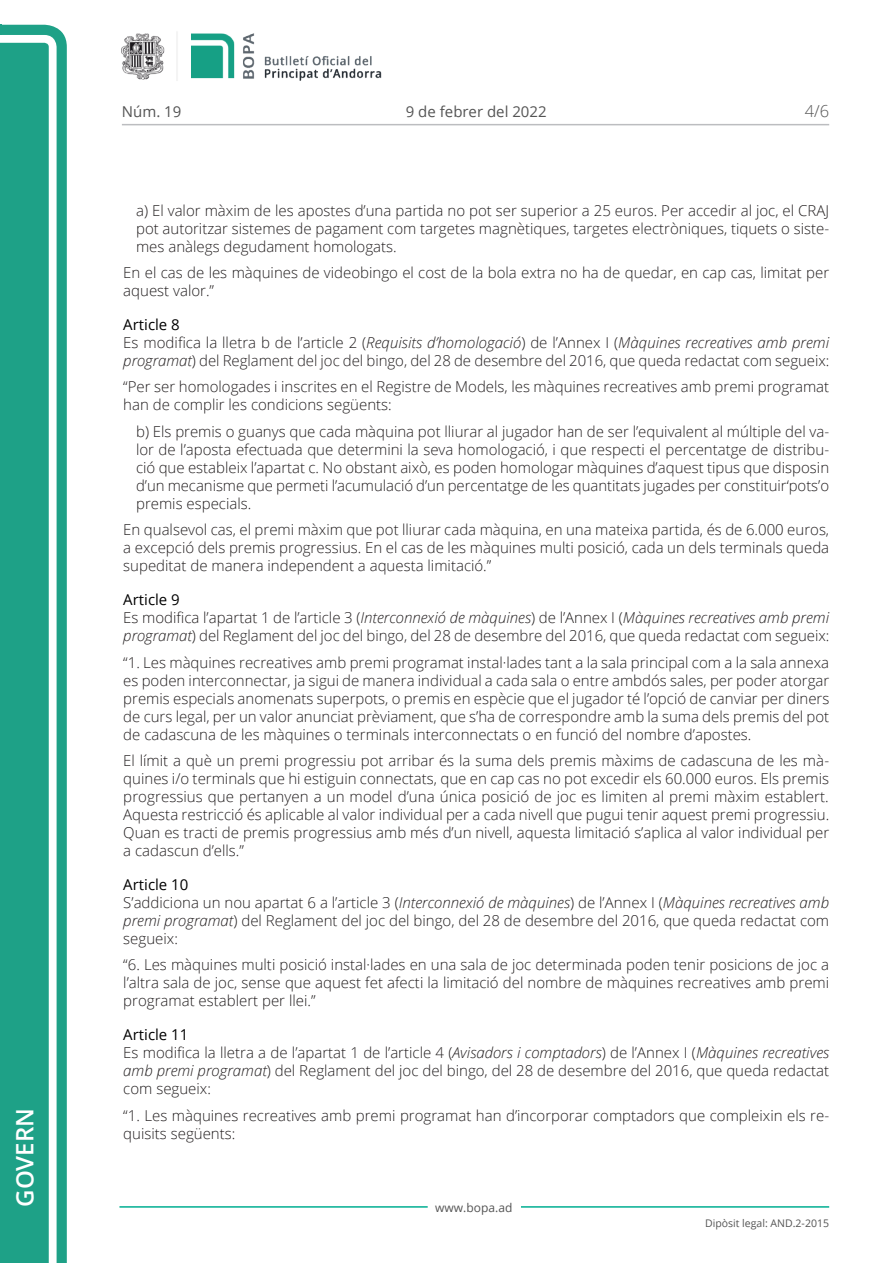
<style>
.page{position:relative;width:893px;height:1263px;background:#fff}
.page>*{position:absolute;margin:0;border:0;box-sizing:border-box;transform-origin:0 0}
.t1{font:600 24px "Open Sans";color:#fff}
.t2{font:300 16.5px "Open Sans";color:#545454}
.Body_text{font:300 15px/18px "Open Sans";color:#231f20;text-align:justify}
.Body_text_i{font:300 15px/18px "Open Sans";color:#231f20;text-align:justify}
.Titol_7{font:15px "Open Sans";color:#000}
.t3{font:15px "Open Sans";color:#545454}
.t4{font:12px "Open Sans";color:#545454}
.t5{font:10.5px "Open Sans";color:#545454}
.s1{font-style:italic}
</style>
<div class="page">
<svg style="left:0;top:25px;width:67px;height:1238px;fill:#1ea187"></svg>
<div style="left:0;top:43px;width:49px;height:1220px;background:#1ea187"></div>
<img style="left:122px;top:32px;width:260px;height:49px">
<hr style="left:119px;top:1206px;width:309px;height:2px;background:#00ae91">
<hr style="left:521px;top:1206px;width:308px;height:2px;background:#00ae91">
<hr style="left:122px;top:124px;width:707px;height:1px;background:#bcbdc0">
<h1 class="t1" style="left:8px;top:1207px;width:100px;rotate:-90deg">Govern</h1>
<p class="t3" style="left:122px;top:102px;width:61px">Núm. 19</p>
<p class="t3" style="left:406px;top:102px;width:142px">9 de febrer del 2022</p>
<p class="t2" style="left:805px;top:100px;width:26px">4/6</p>
<p class="Body_text_i" style="left:136px;top:201px;width:695px">a) El valor màxim de les apostes d’una partida no pot ser superior a 25 euros. Per accedir al joc, el CRAJ pot autoritzar sistemes de pagament com targetes magnètiques, targetes electròniques, tiquets o siste&shy;mes anàlegs degudament homologats.</p>
<p class="Body_text" style="left:123px;top:263px;width:707px">En el cas de les màquines de videobingo el cost de la bola extra no ha de quedar, en cap cas, limitat per aquest valor.”</p>
<p class="Titol_7" style="left:123px;top:314px;width:58px">Article 8</p>
<p class="Body_text" style="left:123px;top:333px;width:708px">Es modifica la lletra b de l’article 2 (<span class="s1">Requisits d’homologació</span>) de l’Annex I (<span class="s1">Màquines recreatives amb premi programat</span>) del Reglament del joc del bingo, del 28 de desembre del 2016, que queda redactat com segueix:</p>
<p class="Body_text" style="left:123px;top:377px;width:707px">“Per ser homologades i inscrites en el Registre de Models, les màquines recreatives amb premi programat han de complir les condicions següents:</p>
<p class="Body_text_i" style="left:136px;top:422px;width:695px">b) Els premis o guanys que cada màquina pot lliurar al jugador han de ser l’equivalent al múltiple del va&shy;lor de l’aposta efectuada que determini la seva homologació, i que respecti el percentatge de distribu&shy;ció que estableix l’apartat c. No obstant això, es poden homologar màquines d’aquest tipus que disposin d’un mecanisme que permeti l’acumulació d’un percentatge de les quantitats jugades per constituir‘pots’o premis especials.</p>
<p class="Body_text" style="left:123px;top:521px;width:707px">En qualsevol cas, el premi màxim que pot lliurar cada màquina, en una mateixa partida, és de 6.000 euros, a excepció dels premis progressius. En el cas de les màquines multi posició, cada un dels terminals queda supeditat de manera independent a aquesta limitació.”</p>
<p class="Titol_7" style="left:123px;top:589px;width:58px">Article 9</p>
<p class="Body_text" style="left:123px;top:608px;width:708px">Es modifica l’apartat 1 de l’article 3 (<span class="s1">Interconnexió de màquines</span>) de l’Annex I (<span class="s1">Màquines recreatives amb premi programat</span>) del Reglament del joc del bingo, del 28 de desembre del 2016, que queda redactat com segueix:</p>
<p class="Body_text" style="left:123px;top:653px;width:708px">“1. Les màquines recreatives amb premi programat instal·lades tant a la sala principal com a la sala annexa es poden interconnectar, ja sigui de manera individual a cada sala o entre ambdós sales, per poder atorgar premis especials anomenats superpots, o premis en espècie que el jugador té l’opció de canviar per diners de curs legal, per un valor anunciat prèviament, que s’ha de correspondre amb la suma dels premis del pot de cadascuna de les màquines o terminals interconnectats o en funció del nombre d’apostes.</p>
<p class="Body_text" style="left:123px;top:751px;width:707px">El límit a què un premi progressiu pot arribar és la suma dels premis màxims de cadascuna de les mà&shy;quines i/o terminals que hi estiguin connectats, que en cap cas no pot excedir els 60.000 euros. Els premis progressius que pertanyen a un model d’una única posició de joc es limiten al premi màxim establert.<br>Aquesta restricció és aplicable al valor individual per a cada nivell que pugui tenir aquest premi progressiu.<br>Quan es tracti de premis progressius amb més d’un nivell, aquesta limitació s’aplica al valor individual per a cadascun d’ells.”</p>
<p class="Titol_7" style="left:123px;top:874px;width:67px">Article 10</p>
<p class="Body_text" style="left:123px;top:893px;width:707px">S’addiciona un nou apartat 6 a l’article 3 (<span class="s1">Interconnexió de màquines</span>) de l’Annex I (<span class="s1">Màquines recreatives amb premi programat</span>) del Reglament del joc del bingo, del 28 de desembre del 2016, que queda redactat com segueix:</p>
<p class="Body_text" style="left:123px;top:956px;width:707px">“6. Les màquines multi posició instal·lades en una sala de joc determinada poden tenir posicions de joc a l’altra sala de joc, sense que aquest fet afecti la limitació del nombre de màquines recreatives amb premi programat establert per llei.”</p>
<p class="Titol_7" style="left:123px;top:1024px;width:67px">Article 11</p>
<p class="Body_text" style="left:123px;top:1043px;width:707px">Es modifica la lletra a de l’apartat 1 de l’article 4 (<span class="s1">Avisadors i comptadors</span>) de l’Annex I (<span class="s1">Màquines recreatives amb premi programat</span>) del Reglament del joc del bingo, del 28 de desembre del 2016, que queda redactat com segueix:</p>
<p class="Body_text" style="left:123px;top:1106px;width:707px">“1. Les màquines recreatives amb premi programat han d’incorporar comptadors que compleixin els re&shy;quisits següents:</p>
<p class="t4" style="left:435px;top:1199px;width:79px">www.bopa.ad</p>
<p class="t5" style="left:705px;top:1216px;width:125px">Dipòsit legal: AND.2-2015</p>
</div>
